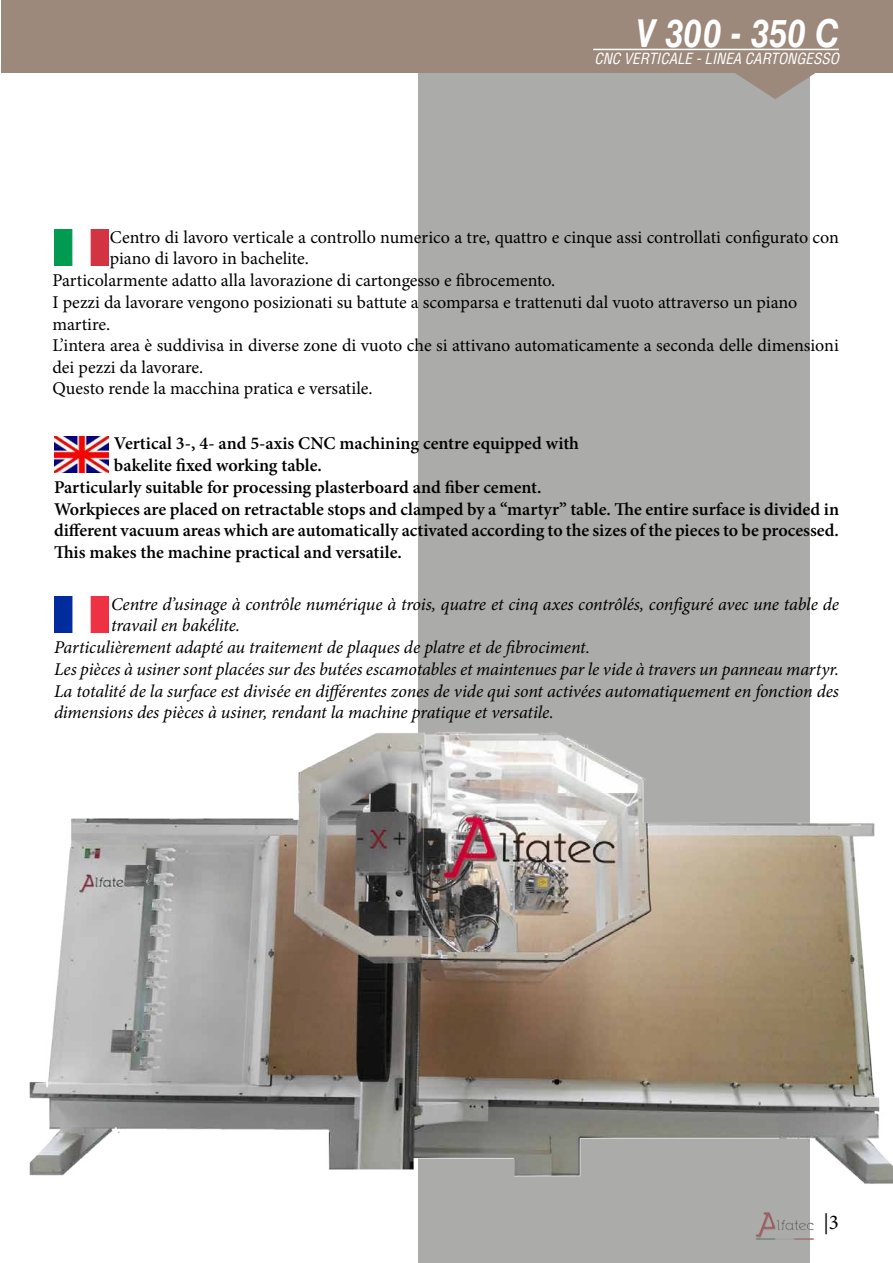
<style>
.page{position:relative;width:893px;height:1263px;background:#fff}
.page>*{position:absolute;margin:0;border:0;box-sizing:border-box;transform-origin:0 0}
.t1{font:italic 700 38.55px "Helvetica LT Std";color:#fff;scale:.86 1}
.t2{font:21px "Minion Pro";color:#000}
.t3{font:italic 18px/21.6px "Minion Pro";letter-spacing:-.01em;color:#000}
.t4{font:18px/21.6px "Minion Pro";color:#000}
.t5{font:600 18px/21.6px "Minion Pro";color:#000}
.t6{font:italic condensed 15px "Helvetica LT Std";color:#fff}
</style>
<div class="page">
<img style="left:809px;top:1214px;width:5px;height:29px">
<div style="left:418px;top:51px;width:391px;height:1212px;background:#ababaa"></div>
<svg style="left:709px;top:72px;width:132px;height:27px"></svg>
<div style="left:1px;top:0;width:892px;height:72px;background:#9c897b"></div>
<hr style="left:593px;top:49px;width:246px;height:1px;background:#fff">
<hr style="left:0;top:0;width:1px;height:72px;background:#9c897b">
<img style="left:54px;top:230px;width:55px;height:36px">
<img style="left:54px;top:597px;width:55px;height:36px">
<img style="left:54px;top:436px;width:55px;height:36px">
<img style="left:29px;top:695px;width:864px;height:519px">
<h1 class="t1" style="left:636px;top:10px;width:238px">V 300 - 350 C</h1>
<p class="t6" style="left:594px;top:49px;width:246px">CNC VERTICALE - LINEA CARTONGESSO</p>
<p class="t4" style="left:110px;top:226px;width:731px">Centro di lavoro verticale a controllo numerico a tre, quattro e cinque assi controllati configurato con piano di lavoro in bachelite.</p>
<p class="t4" style="left:52px;top:270px;width:788px">Particolarmente adatto alla lavorazione di cartongesso e fibrocemento.<br>I pezzi da lavorare vengono posizionati su battute a scomparsa e trattenuti dal vuoto attraverso un piano martire.<br>L’intera area è suddivisa in diverse zone di vuoto che si attivano automaticamente a seconda delle dimensioni dei pezzi da lavorare.<br>Questo rende la macchina pratica e versatile.</p>
<p class="t5" style="left:114px;top:433px;width:467px">Vertical 3-, 4- and 5-axis CNC machining centre equipped with bakelite fixed working table.</p>
<p class="t5" style="left:54px;top:476px;width:787px">Particularly suitable for processing plasterboard and fiber cement.<br>Workpieces are placed on retractable stops and clamped by a “martyr” table. The entire surface is divided in different vacuum areas which are automatically activated according to the sizes of the pieces to be processed.<br>This makes the machine practical and versatile.</p>
<p class="t3" style="left:111px;top:593px;width:729px">Centre d’usinage à contrôle numérique à trois, quatre et cinq axes contrôlés, configuré avec une table de travail en bakélite.</p>
<p class="t3" style="left:54px;top:637px;width:787px">Particulièrement adapté au traitement de plaques de platre et de fibrociment.<br>Les pièces à usiner sont placées sur des butées escamotables et maintenues par le vide à travers un panneau martyr.<br>La totalité de la surface est divisée en différentes zones de vide qui sont activées automatiquement en fonction des dimensions des pièces à usiner, rendant la machine pratique et versatile.</p>
<p class="t2" style="left:823px;top:1208px;width:17px">|3</p>
</div>
